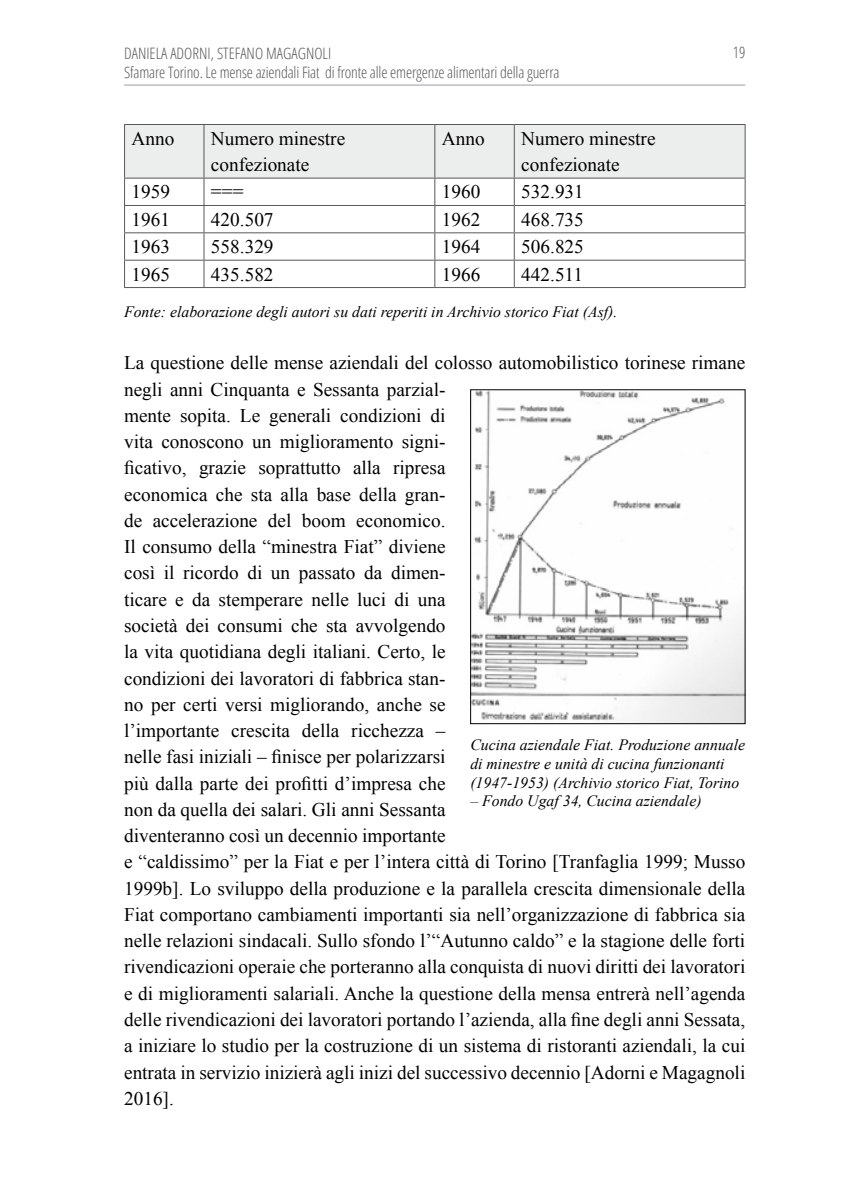
<style>
.page{position:relative;width:844px;height:1191px;background:#fff}
.page>*{position:absolute;margin:0;border:0;box-sizing:border-box;transform-origin:0 0}
.t1{font:19.25px/26.2px "Times New Roman";color:#000}
.t2{font:italic 15.75px/18.9px "Times New Roman";color:#000}
.t3{font:300 condensed 15.75px/18.9px "Open Sans";letter-spacing:-.01em;color:#58585a}
</style>
<div class="page">
<hr style="left:124px;top:85px;width:621px;height:1px;background:#9c9e9f">
<svg style="left:124px;top:124px;width:621px;height:163px"></svg>
<hr style="left:124px;top:287px;width:80px;height:1px;background:#58585a">
<hr style="left:204px;top:287px;width:230px;height:1px;background:#58585a">
<hr style="left:434px;top:287px;width:80px;height:1px;background:#58585a">
<hr style="left:514px;top:287px;width:231px;height:1px;background:#58585a">
<img style="left:472px;top:391px;width:271px;height:331px">
<div style="left:470px;top:389px;width:275px;height:335px;border:1px solid #000"></div>
<p class="t3" style="left:124px;top:43px;width:437px;text-indent:87px">, Stefano Magagno li<br>Sfamare Torino. Le mense aziendali Fiat di fronte alle emergenze alimentari della guerra</p>
<p class="t3" style="left:732px;top:42px;width:14px">19</p>
<p class="t3" style="left:124px;top:43px;width:60px">Danie la Adorni</p>
<p class="t1" style="left:131px;top:125px;width:44px">Anno</p>
<p class="t1" style="left:211px;top:125px;width:136px">Numero minestre confezionate</p>
<p class="t1" style="left:441px;top:125px;width:44px">Anno</p>
<p class="t1" style="left:521px;top:125px;width:136px">Numero minestre confezionate</p>
<p class="t1" style="left:131px;top:179px;width:40px">1959</p>
<p class="t1" style="left:211px;top:179px;width:34px">===</p>
<p class="t1" style="left:441px;top:179px;width:40px">1960</p>
<p class="t1" style="left:521px;top:179px;width:64px">532.931</p>
<p class="t1" style="left:131px;top:206px;width:40px">1961</p>
<p class="t1" style="left:211px;top:206px;width:64px">420.507</p>
<p class="t1" style="left:441px;top:206px;width:40px">1962</p>
<p class="t1" style="left:521px;top:206px;width:64px">468.735</p>
<p class="t1" style="left:131px;top:233px;width:40px">1963</p>
<p class="t1" style="left:211px;top:233px;width:64px">558.329</p>
<p class="t1" style="left:441px;top:233px;width:40px">1964</p>
<p class="t1" style="left:521px;top:233px;width:64px">506.825</p>
<p class="t1" style="left:131px;top:261px;width:40px">1965</p>
<p class="t1" style="left:211px;top:261px;width:64px">435.582</p>
<p class="t1" style="left:441px;top:261px;width:40px">1966</p>
<p class="t1" style="left:521px;top:261px;width:63px">442.511</p>
<p class="t2" style="left:124px;top:302px;width:494px">Fonte: elaborazione degli autori su dati reperiti in Archivio storico Fiat (Asf).</p>
<p class="t1" style="left:124px;top:349px;width:622px">La questione delle mense aziendali del colosso automobilistico torinese rimane negli anni Cinquanta e Sessanta parzial-<br>mente sopita. Le generali condizioni di<br>vita conoscono un miglioramento signi-<br>ficativo, grazie soprattutto alla ripresa<br>economica che sta alla base della gran-<br>de accelerazione del boom economico.<br>Il consumo della “minestra Fiat” diviene<br>così il ricordo di un passato da dimen-<br>ticare e da stemperare nelle luci di una<br>società dei consumi che sta avvolgendo<br>la vita quotidiana degli italiani. Certo, le<br>condizioni dei lavoratori di fabbrica stan-<br>no per certi versi migliorando, anche se<br>l’importante crescita della ricchezza –<br>nelle fasi iniziali – finisce per polarizzarsi<br>più dalla parte dei profitti d’impresa che<br>non da quella dei salari. Gli anni Sessanta<br>diventeranno così un decennio importante<br>e “caldissimo” per la Fiat e per l’intera città di Torino [Tranfaglia 1999; Musso 1999b]. Lo sviluppo della produzione e la parallela crescita dimensionale della Fiat comportano cambiamenti importanti sia nell’organizzazione di fabbrica sia nelle relazioni sindacali. Sullo sfondo l’“Autunno caldo” e la stagione delle forti rivendicazioni operaie che porteranno alla conquista di nuovi diritti dei lavoratori e di miglioramenti salariali. Anche la questione della mensa entrerà nell’agenda delle rivendicazioni dei lavoratori portando l’azienda, alla fine degli anni Sessata, a iniziare lo studio per la costruzione di un sistema di ristoranti aziendali, la cui entrata in servizio inizierà agli inizi del successivo decennio [Adorni e Magagnoli 2016].</p>
<p class="t2" style="left:470px;top:734px;width:276px">Cucina aziendale Fiat. Produzione annuale di minestre e unità di cucina funzionanti (1947-1953) (Archivio storico Fiat, Torino</p>
<p class="t2" style="left:470px;top:791px;width:232px">– Fondo Ugaf 34, Cucina aziendale)</p>
</div>
